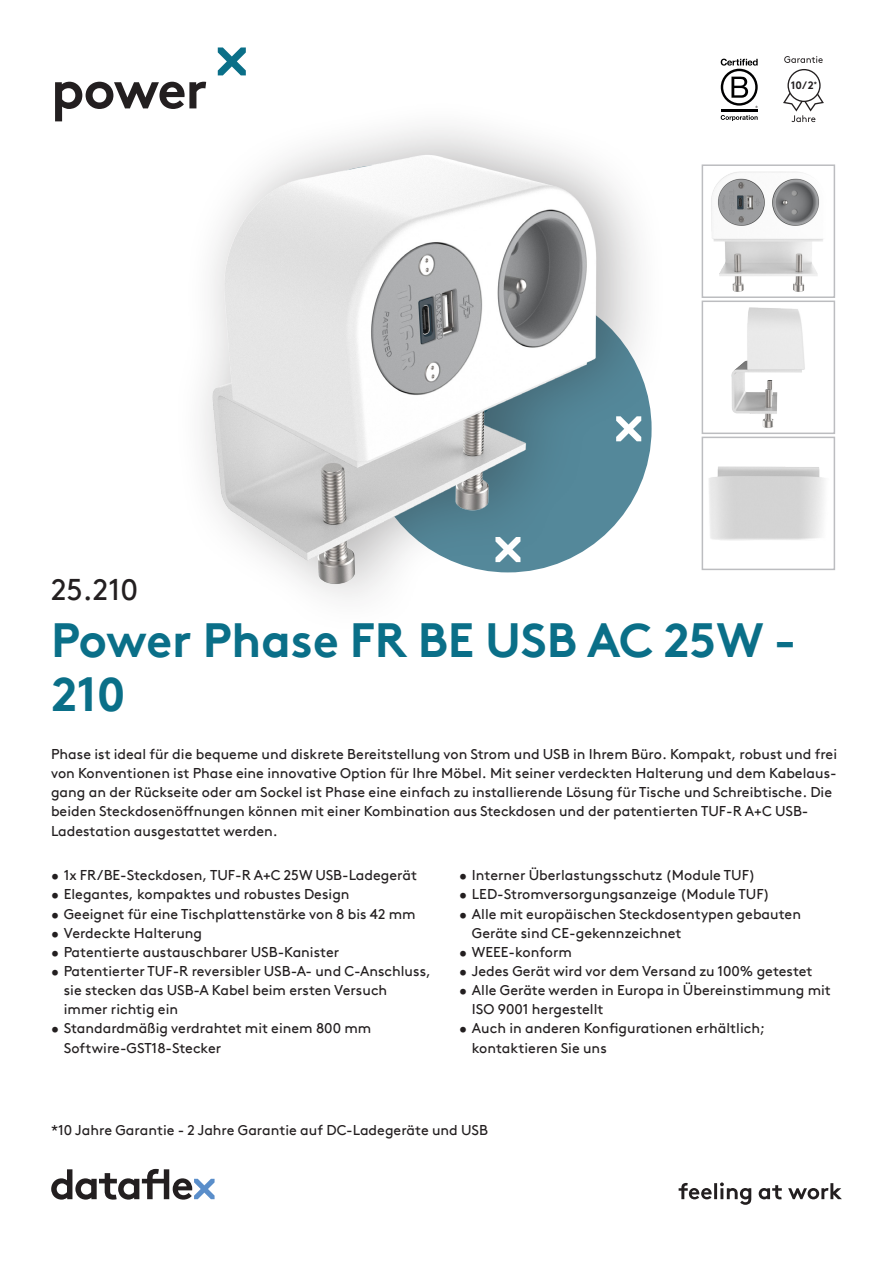
<style>
.page{position:relative;width:893px;height:1263px;background:#fff}
.page>*{position:absolute;margin:0;border:0;box-sizing:border-box;transform-origin:0 0}
.t1{font:700 54px "Brown Pro TT";letter-spacing:-.03em;color:#231f20}
.productnaam{font:700 48px/54px "Brown Pro TT";color:#0a6f88}
.productnummer{font:30px "Brown Pro TT";color:#231f20}
.omschrijving{font:14.25px/19.2px "Brown Pro TT";color:#231f20}
.t2{font:700 10.8px "Brown";color:#231f20}
</style>
<div class="page">
<svg style="left:51px;top:1169px;width:164px;height:30px"></svg>
<svg style="left:218px;top:47px;width:28px;height:28px"></svg>
<svg style="left:679px;top:1182px;width:163px;height:23px"></svg>
<hr style="left:721px;top:110px;width:37px;height:2px;background:#000001">
<svg style="left:721px;top:59px;width:37px;height:49px"></svg>
<svg style="left:721px;top:115px;width:37px;height:6px"></svg>
<svg style="left:784px;top:56px;width:39px;height:7px"></svg>
<svg style="left:783px;top:69px;width:41px;height:53px"></svg>
<img style="left:711px;top:171px;width:112px;height:121px">
<div style="left:702px;top:164px;width:133px;height:134px;border:2px solid #bcbdc0"></div>
<img style="left:731px;top:307px;width:74px;height:121px">
<div style="left:702px;top:301px;width:133px;height:133px;border:2px solid #bcbdc0"></div>
<div style="left:702px;top:437px;width:133px;height:133px;border:2px solid #bcbdc0"></div>
<img style="left:201px;top:133px;width:440px;height:465px">
<h1 class="t1" style="left:51px;top:46px;width:158px">power</h1>
<p class="t2" style="left:791px;top:77px;width:27px">10/2<sup>*</sup></p>
<p class="productnummer" style="left:51px;top:566px;width:89px">25.210</p>
<p class="productnaam" style="left:51px;top:608px;width:747px">Power Phase FR BE USB AC 25W -<br>210</p>
<p class="omschrijving" style="left:51px;top:743px;width:788px">Phase ist ideal für die bequeme und diskrete Bereitstellung von Strom und USB in Ihrem Büro. Kompakt, robust und frei von Konventionen ist Phase eine innovative Option für Ihre Möbel. Mit seiner verdeckten Halterung und dem Kabelaus&shy;gang an der Rückseite oder am Sockel ist Phase eine einfach zu installierende Lösung für Tische und Schreibtische. Die beiden Steckdosenöffnungen können mit einer Kombination aus Steckdosen und der patentierten TUF-R A+C USB-Ladestation ausgestattet werden.</p>
<p class="omschrijving" style="left:51px;top:864px;width:368px">• 1x FR/BE-Steckdosen, TUF-R A+C 25W USB-Ladegerät</p>
<p class="omschrijving" style="left:51px;top:884px;width:300px">• Elegantes, kompaktes und robustes Design</p>
<p class="omschrijving" style="left:51px;top:903px;width:366px">• Geeignet für eine Tischplattenstärke von 8 bis 42 mm</p>
<p class="omschrijving" style="left:51px;top:922px;width:153px">• Verdeckte Halterung</p>
<p class="omschrijving" style="left:51px;top:941px;width:290px">• Patentierte austauschbarer USB-Kanister</p>
<p class="omschrijving" style="left:64px;top:960px;width:369px;text-indent:-13px">• Patentierter TUF-R reversibler USB-A- und C-Anschluss, sie stecken das USB-A Kabel beim ersten Versuch immer richtig ein</p>
<p class="omschrijving" style="left:64px;top:1018px;width:309px;text-indent:-13px">• Standardmäßig verdrahtet mit einem 800 mm<br>Softwire-GST18-Stecker</p>
<p class="omschrijving" style="left:459px;top:864px;width:298px">• Interner Überlastungsschutz (Module TUF)</p>
<p class="omschrijving" style="left:459px;top:884px;width:312px">• LED-Stromversorgungsanzeige (Module TUF)</p>
<p class="omschrijving" style="left:472px;top:903px;width:331px;text-indent:-13px">• Alle mit europäischen Steckdosentypen gebauten<br>Geräte sind CE-gekennzeichnet</p>
<p class="omschrijving" style="left:459px;top:941px;width:114px">• WEEE-konform</p>
<p class="omschrijving" style="left:459px;top:960px;width:355px">• Jedes Gerät wird vor dem Versand zu 100% getestet</p>
<p class="omschrijving" style="left:472px;top:979px;width:360px;text-indent:-13px">• Alle Geräte werden in Europa in Übereinstimmung mit<br>ISO 9001 hergestellt</p>
<p class="omschrijving" style="left:472px;top:1018px;width:294px;text-indent:-13px">• Auch in anderen Konfigurationen erhältlich; kontaktieren Sie uns</p>
<p class="omschrijving" style="left:51px;top:1120px;width:438px">*10 Jahre Garantie - 2 Jahre Garantie auf DC-Ladegeräte und USB</p>
</div>
